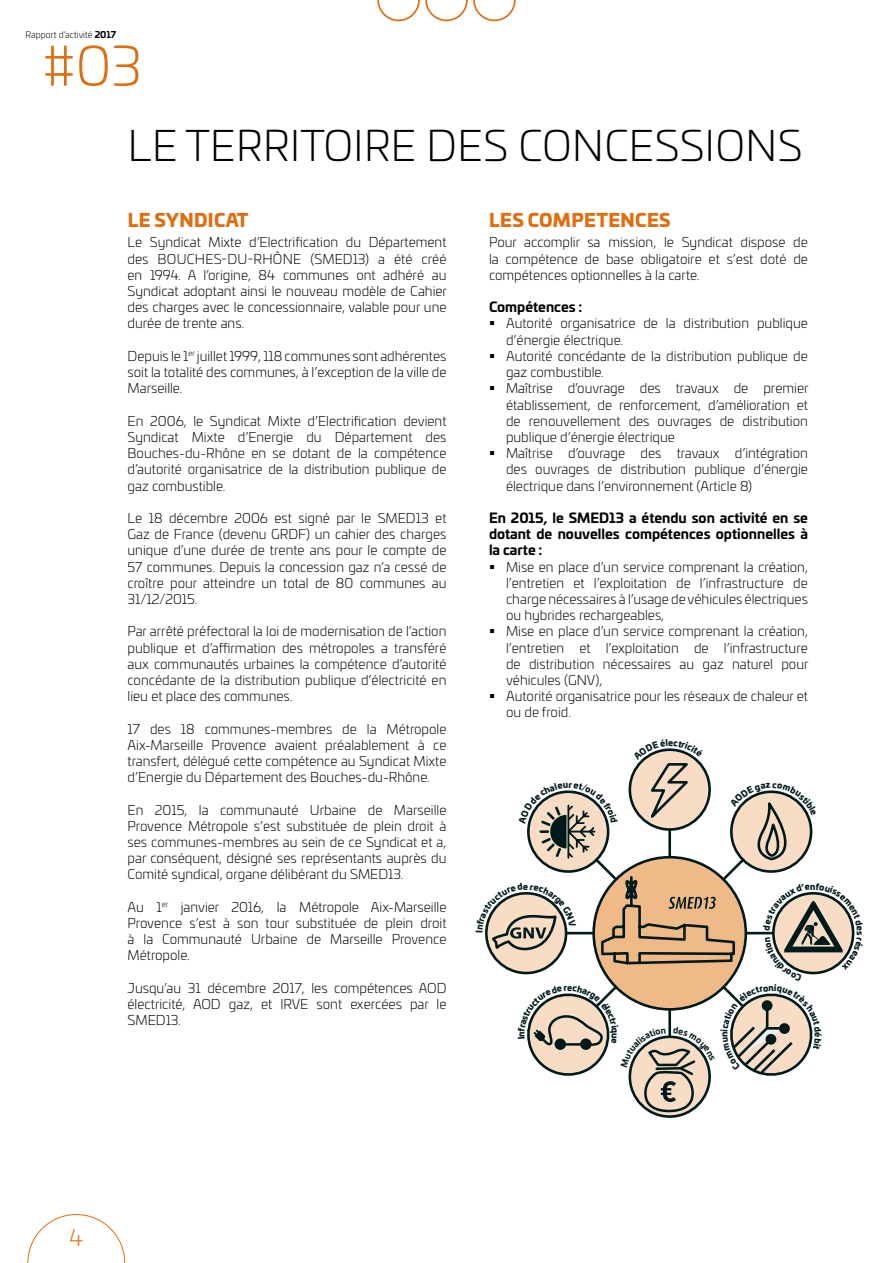
<style>
.page{position:relative;width:893px;height:1263px;background:#fff}
.page>*{position:absolute;margin:0;border:0;box-sizing:border-box;transform-origin:0 0}
.t1{font:300 54px "Univia Pro";color:#de6f11}
.t2{font:300 42px "Univia Pro";letter-spacing:.01em;color:#000}
.t3{font:300 22.5px "Univia Pro";color:#de6f11}
.t4{font:900 18px "Univia Pro";letter-spacing:.02em;color:#de6f11}
.t5{font:300 13.5px/16.2px "Univia Pro";color:#000;text-align:justify}
.t6{font:700 13.5px/16.2px "Univia Pro";color:#000;text-align:justify}
.t7{font:300 9px "Univia Pro";color:#000}
.s1{font-weight:700}
</style>
<div class="page">
<svg style="left:377px;top:0;width:139px;height:21px"></svg>
<svg style="left:27px;top:1214px;width:98px;height:49px"></svg>
<svg style="left:485px;top:748px;width:370px;height:365px"></svg>
<p class="t7" style="left:26px;top:29px;width:92px">Rapport d’activité <span class="s1">2017</span></p>
<h1 class="t1" style="left:43px;top:28px;width:101px">#03</h1>
<h2 class="t2" style="left:128px;top:116px;width:676px">LE TERRITOIRE DES CONCESSIONS</h2>
<h3 class="t4" style="left:128px;top:205px;width:122px">LE SYNDICAT</h3>
<p class="t5" style="left:128px;top:234px;width:321px">Le Syndicat Mixte d’Electrification du Département des BOUCHES-DU-RHÔNE (SMED13) a été créé en 1994. A l’origine, 84 communes ont adhéré au Syndicat adoptant ainsi le nouveau modèle de Cahier des charges avec le concessionnaire, valable pour une durée de trente ans.</p>
<p class="t5" style="left:128px;top:347px;width:320px">Depuis le 1<sup>er</sup> juillet 1999, 118 communes sont adhérentes soit la totalité des communes, à l’exception de la ville de Marseille.</p>
<p class="t5" style="left:128px;top:412px;width:320px">En 2006, le Syndicat Mixte d’Electrification devient Syndicat Mixte d’Energie du Département des Bouches-du-Rhône en se dotant de la compétence d’autorité organisatrice de la distribution publique de gaz combustible.</p>
<p class="t5" style="left:128px;top:509px;width:320px">Le 18 décembre 2006 est signé par le SMED13 et Gaz de France (devenu GRDF) un cahier des charges unique d’une durée de trente ans pour le compte de 57 communes. Depuis la concession gaz n’a cessé de croître pour atteindre un total de 80 communes au 31/12/2015.</p>
<p class="t5" style="left:128px;top:623px;width:320px">Par arrêté préfectoral la loi de modernisation de l’action publique et d’affirmation des métropoles a transféré aux communautés urbaines la compétence d’autorité concédante de la distribution publique d’électricité en lieu et place des communes.</p>
<p class="t5" style="left:128px;top:720px;width:320px">17 des 18 communes-membres de la Métropole Aix-Marseille Provence avaient préalablement à ce transfert, délégué cette compétence au Syndicat Mixte d’Energie du Département des Bouches-du-Rhône.</p>
<p class="t5" style="left:128px;top:801px;width:320px">En 2015, la communauté Urbaine de Marseille Provence Métropole s’est substituée de plein droit à ses communes-membres au sein de ce Syndicat et a, par conséquent, désigné ses représentants auprès du Comité syndical, organe délibérant du SMED13.</p>
<p class="t5" style="left:128px;top:898px;width:320px">Au 1<sup>er</sup> janvier 2016, la Métropole Aix-Marseille Provence s’est à son tour substituée de plein droit à la Communauté Urbaine de Marseille Provence Métropole.</p>
<p class="t5" style="left:128px;top:979px;width:320px">Jusqu’au 31 décembre 2017, les compétences AOD électricité, AOD gaz, et IRVE sont exercées par le SMED13.</p>
<h3 class="t4" style="left:489px;top:205px;width:183px">LES COMPETENCES</h3>
<p class="t5" style="left:489px;top:234px;width:320px">Pour accomplir sa mission, le Syndicat dispose de la compétence de base obligatoire et s’est doté de compétences optionnelles à la carte.</p>
<p class="t6" style="left:489px;top:298px;width:95px">Compétences :</p>
<p class="t5" style="left:506px;top:315px;width:303px;text-indent:-17px">▪ Autorité organisatrice de la distribution publique d’énergie électrique.</p>
<p class="t5" style="left:506px;top:347px;width:303px;text-indent:-17px">▪ Autorité concédante de la distribution publique de gaz combustible.</p>
<p class="t5" style="left:506px;top:380px;width:304px;text-indent:-17px">▪ Maîtrise d’ouvrage des travaux de premier établissement, de renforcement, d’amélioration et de renouvellement des ouvrages de distribution publique d’énergie électrique</p>
<p class="t5" style="left:506px;top:444px;width:303px;text-indent:-17px">▪ Maîtrise d’ouvrage des travaux d’intégration des ouvrages de distribution publique d’énergie électrique dans l’environnement (Article 8)</p>
<p class="t6" style="left:489px;top:509px;width:320px">En 2015, le SMED13 a étendu son activité en se dotant de nouvelles compétences optionnelles à la carte :</p>
<p class="t5" style="left:506px;top:558px;width:303px;text-indent:-17px">▪ Mise en place d’un service comprenant la création, l’entretien et l’exploitation de l’infrastructure de charge nécessaires à l’usage de véhicules électriques ou hybrides rechargeables,</p>
<p class="t5" style="left:506px;top:623px;width:304px;text-indent:-17px">▪ Mise en place d’un service comprenant la création, l’entretien et l’exploitation de l’infrastructure de distribution nécessaires au gaz naturel pour véhicules (GNV),</p>
<p class="t5" style="left:506px;top:687px;width:303px;text-indent:-17px">▪ Autorité organisatrice pour les réseaux de chaleur et ou de froid.</p>
<h3 class="t3" style="left:69px;top:1222px;width:15px">4</h3>
</div>
